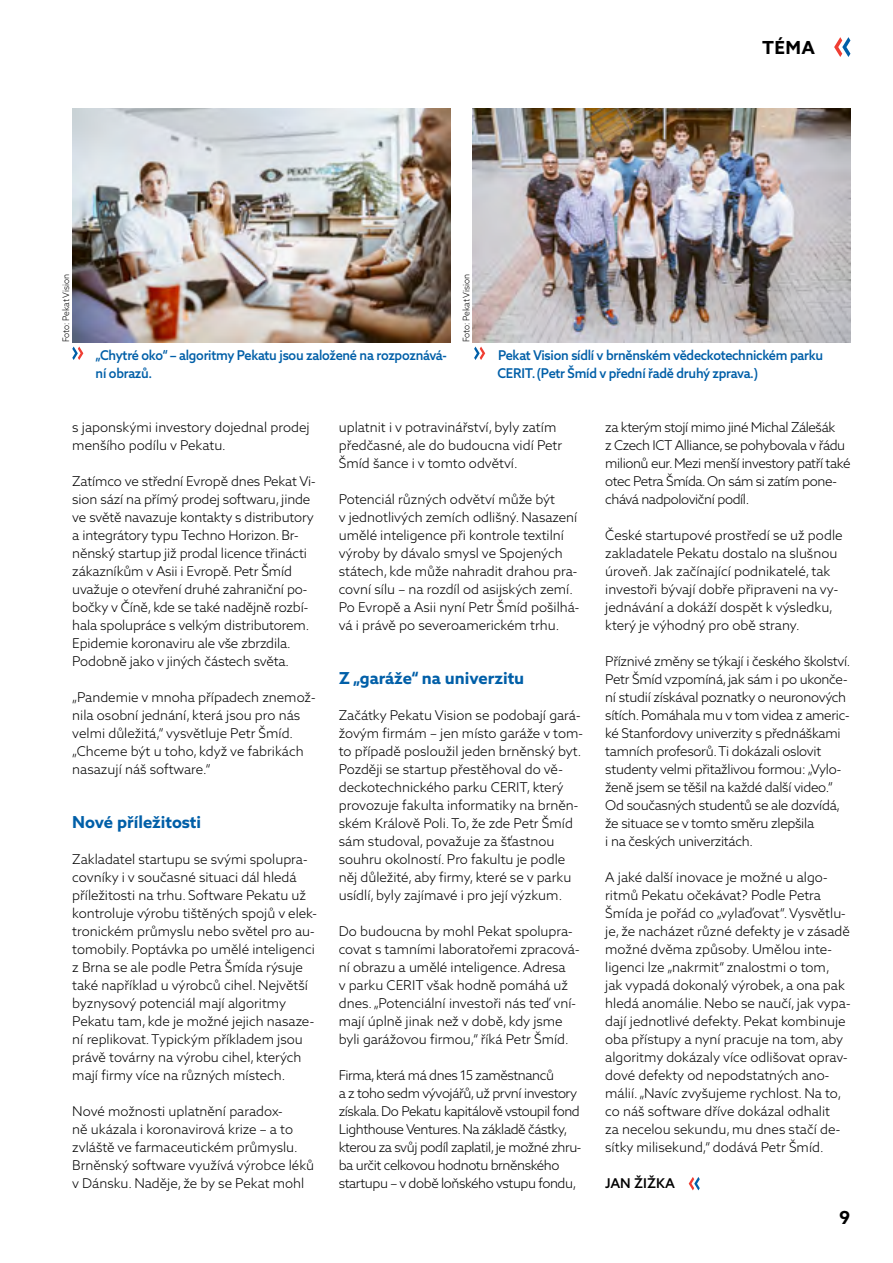
<style>
.page{position:relative;width:893px;height:1263px;background:#fff}
.page>*{position:absolute;margin:0;border:0;box-sizing:border-box;transform-origin:0 0}
.t1{font:700 18px "Azo Sans 2";color:#000}
.t2{font:700 16.5px "Azo Sans 2";color:#005fa8}
.t3{font:300 13.5px/18px "Azo Sans 2";color:#000}
.t4{font:300 13.5px/18px "Azo Sans 2";letter-spacing:-.03em;color:#000}
.t5{font:300 13.5px/18px "Azo Sans 2";letter-spacing:-.02em;color:#000}
.t6{font:500 13.5px/18px "Azo Sans 2";letter-spacing:-.02em;color:#005fa8;scale:.95 1}
.t7{font:500 13.5px "Azo Sans 2";color:#000}
.t8{font:300 9px "Azo Sans 2";letter-spacing:-.015em;color:#000;scale:.95 1}
</style>
<div class="page">
<svg style="left:834px;top:37px;width:16px;height:20px"></svg>
<svg style="left:689px;top:1177px;width:11px;height:13px"></svg>
<img style="left:72px;top:108px;width:379px;height:234px">
<img style="left:472px;top:108px;width:378px;height:234px">
<svg style="left:72px;top:347px;width:11px;height:13px"></svg>
<svg style="left:474px;top:347px;width:11px;height:13px"></svg>
<p class="t8" style="left:60px;top:342px;width:73px;rotate:-90deg">Foto: Pekat Vision</p>
<p class="t8" style="left:461px;top:342px;width:73px;rotate:-90deg">Foto: Pekat Vision</p>
<h1 class="t1" style="left:762px;top:37px;width:12px">téma</h1>
<p class="t6" style="left:96px;top:346px;width:371px">„Chytré oko“ – algoritmy Pekatu jsou založené na rozpoznává&shy;ní obrazů.</p>
<p class="t6" style="left:497px;top:346px;width:344px">Pekat Vision sídlí v brněnském vědeckotechnickém parku<br>CERI</p>
<p class="t6" style="left:525px;top:364px;width:247px">T. (Petr Šmíd v přední řadě druhý zprava.)</p>
<p class="t3" style="left:72px;top:418px;width:239px">s japonskými investory dojednal prodej menšího podílu v Pekatu.</p>
<p class="t3" style="left:72px;top:472px;width:245px">Zatímco ve střední Evropě dnes Pekat Vi&shy;sion sází na přímý prodej softwaru, jinde ve světě navazuje kontakty s distributory a integrátory typu Techno H orizon. Br&shy;něnský startup již prodal licence třinácti zákazníkům v Asii i Evropě. Petr Šmíd uvažuje o otevření druhé zahraniční po&shy;bočky v Číně, kde se také nadějně rozbí&shy;hala spolupráce s velkým distributorem.<br>Epidemie koronaviru ale vše zbrzdila.<br>Podobně jako v jiných částech světa.</p>
<p class="t3" style="left:72px;top:688px;width:245px">„Pandemie v mnoha případech znemož&shy;nila osobní jednání, která jsou pro nás velmi důležitá,“ vysvětluje Petr Šmíd. „Chceme být u toho, když ve fabrikách nasazují náš software.“</p>
<p class="t2" style="left:72px;top:812px;width:130px">Nové příležitosti</p>
<p class="t3" style="left:72px;top:850px;width:246px">Zakladatel startupu se svými spolupra&shy;covníky i v současné situaci dál hledá příležitosti na trhu. Software Pekatu už kontroluje výrobu tištěných spojů v elek&shy;tronickém průmyslu nebo světel pro au&shy;tomobily. Poptávka po umělé inteligenci z Brna se ale podle Petra Šmída rýsuje také například u výrobců cihel. Největší byznysový potenciál mají algoritmy Pekatu tam, kde je možné jejich nasaze&shy;ní replikovat. Typickým příkladem jsou právě továrny na výrobu cihel, kterých mají firmy více na různých místech.</p>
<p class="t3" style="left:72px;top:1102px;width:243px">Nové možnosti uplatnění paradox-<br>ně ukázala i koronavirová krize – a to zvláště ve farmaceutickém průmyslu.<br>Brněnský software využívá výrobce léků v Dánsku. Naděje, že by se Pekat mohl</p>
<p class="t3" style="left:339px;top:418px;width:225px">uplatnit i v potravinářství, byly zatím předčasné, ale do budoucna vidí Petr<br>Šmíd šance i v tomto odvětví.</p>
<p class="t3" style="left:339px;top:490px;width:242px">Potenciál různých odvětví může být<br>v jednotlivých zemích odlišný. Nasazení umělé inteligence při kontrole textilní výroby by dávalo smysl ve Spojených státech, kde může nahradit drahou pra&shy;covní sílu – na rozdíl od asijských zemí.<br>Po Evropě a Asii nyní Petr Šmíd pošilhá&shy;vá i právě po severoamerickém trhu.</p>
<p class="t2" style="left:339px;top:668px;width:187px">Z „garáže“ na univerzitu</p>
<p class="t3" style="left:339px;top:706px;width:246px">Začátky Pekatu Vision se podobají gará&shy;žovým firmám – jen místo garáže v tom&shy;to případě posloužil jeden brněnský byt.<br>Později se startup přestěhoval do vě&shy;deckotechnického parku CERIT, který provozuje fakulta informatiky na brněn&shy;ském Králově Poli. To, že zde Petr Šmíd sám studoval, považuje za šťastnou souhru okolností. Pro fakultu je podle něj důležité, aby firmy, které se v parku usídlí, byly zajímavé i pro její výzkum.</p>
<p class="t3" style="left:339px;top:922px;width:242px">Do budoucna by mohl Pekat spolupra&shy;covat s tamními laboratořemi zpracová&shy;ní obrazu a umělé inteligence. Adresa<br>v parku CERIT však hodně pomáhá už dnes. „Potenciální investoři nás teď vní&shy;mají úplně jinak než v době, kdy jsme byli garážovou firmou,“ říká Petr Šmíd.</p>
<p class="t4" style="left:339px;top:1066px;width:244px">Firma, která má dnes 15 zaměstnanců<br>a z toho sedm vývojářů, už první investory získala. Do Pekatu kapitálově vstoupil fond Lighthouse Ventures. Na základě částky, kterou za svůj podíl zaplatil, je možné zhru&shy;ba určit celkovou hodnotu brněnského startupu – v době loňského vstupu fondu,</p>
<p class="t4" style="left:605px;top:418px;width:247px">za kterým stojí mimo jiné Michal Zálešák<br>z Czech ICT Alliance, se pohybovala v řádu milionů eur. Mezi menší investory patří také otec Petra Šmída. On sám si zatím pone&shy;chává nadpoloviční podíl.</p>
<p class="t3" style="left:605px;top:526px;width:239px">České startupové prostředí se už podle zakladatele Pekatu dostalo na slušnou úroveň. Jak začínající podnikatelé, tak investoři bývají dobře připraveni na vy&shy;jednávání a dokáží dospět k výsledku, který je výhodný pro obě strany.</p>
<p class="t5" style="left:605px;top:652px;width:247px">Příznivé změny se týkají i českého školství.<br>Petr Šmíd vzpomíná, jak sám i po ukonče&shy;ní studií získával poznatky o neuronových sítích. Pomáhala mu v tom videa z americ&shy;ké Stanfordovy univerzity s přednáškami tamních profesorů. Ti dokázali oslovit studenty velmi přitažlivou formou: „Vylo&shy;ženě jsem se těšil na každé další video.“ Od současných studentů se ale dozvídá, že situace se v tomto směru zlepšila<br>i na českých univerzitách.</p>
<p class="t3" style="left:605px;top:868px;width:247px">A jaké další inovace je možné u algo&shy;ritmů Pekatu očekávat? Podle Petra Šmída je pořád co „vylaďovat“. Vysvětlu&shy;je, že nacházet různé defekty je v zásadě možné dvěma způsoby. Umělou inte&shy;ligenci lze „nakrmit“ znalostmi o tom,<br>jak vypadá dokonalý výrobek, a ona pak hledá anomálie. Nebo se naučí, jak vypa&shy;dají jednotlivé defekty. Pekat kombinuje oba přístupy a nyní pracuje na tom, aby algoritmy dokázaly více odlišovat oprav&shy;dové defekty od nepodstatných ano&shy;málií. „Navíc zvyšujeme rychlost. Na to, co náš software dříve dokázal odhalit<br>za necelou sekundu, mu dnes stačí de&shy;sítky milisekund,“ dodává Petr Šmíd.</p>
<p class="t7" style="left:605px;top:1175px;width:71px">JAN ŽIŽKA</p>
<h1 class="t1" style="left:839px;top:1207px;width:13px">9</h1>
</div>
